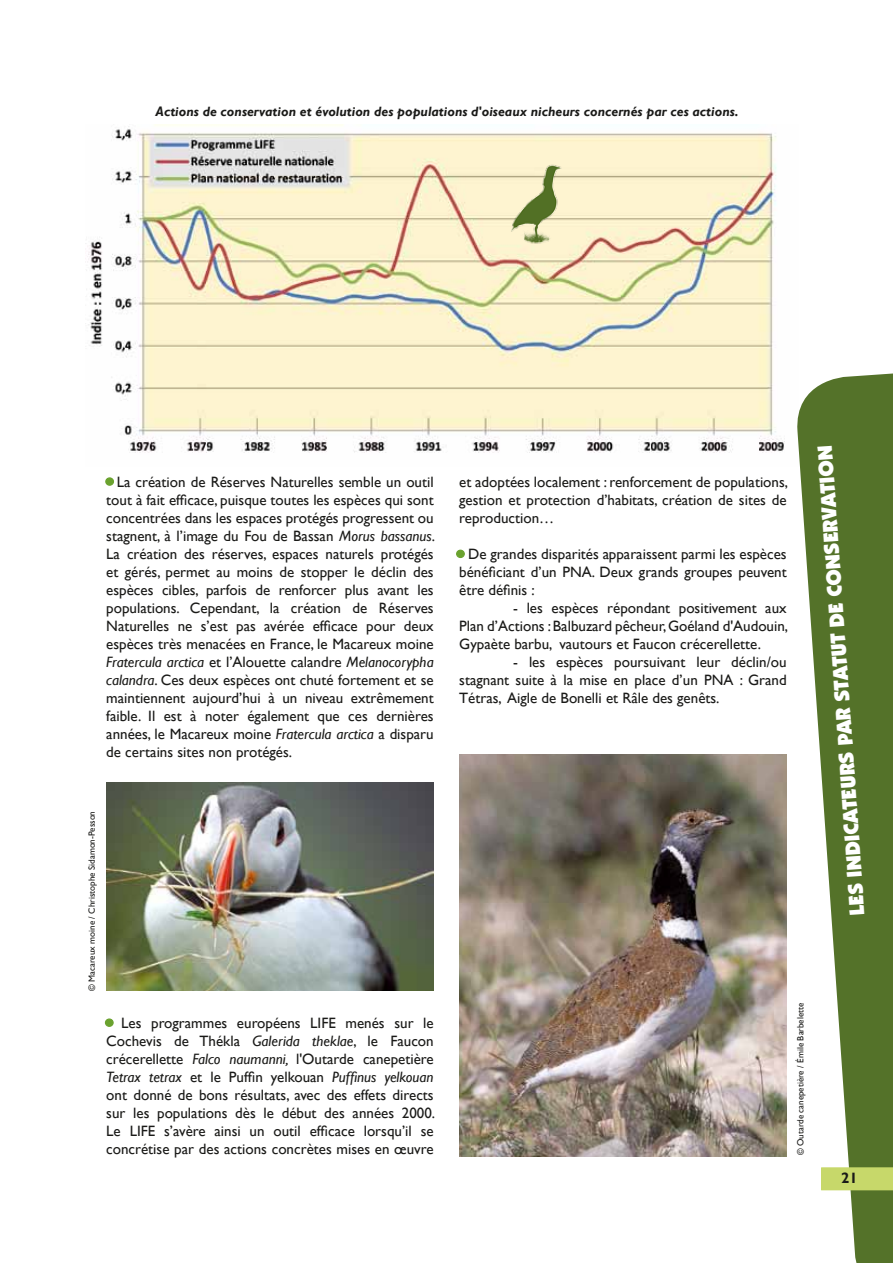
<style>
.page{position:relative;width:893px;height:1263px;background:#fff}
.page>*{position:absolute;margin:0;border:0;box-sizing:border-box;transform-origin:0 0}
.t1{font:900 21px "Kabel IT Cby BT";color:#fff}
.t2{font:15px/18px "Gill Sans";color:#1a1a18;text-align:justify}
.t3{font:700 15px "Gill Sans";color:#1a1a18}
.t4{font:italic 700 13.5px "Gill Sans";color:#1a1a18}
.t5{font:9px "Gill Sans";color:#1a1a18}
.s1{color:#3da434}
.s2{font-style:italic}
</style>
<div class="page">
<img style="left:85px;top:125px;width:700px;height:328px">
<svg style="left:797px;top:373px;width:96px;height:890px;fill:#547229"></svg>
<div style="left:821px;top:1167px;width:72px;height:23px;background:#c7d86a"></div>
<img style="left:459px;top:755px;width:328px;height:402px">
<img style="left:106px;top:782px;width:328px;height:209px">
<img style="left:509px;top:159px;width:58px;height:92px">
<div style="left:106px;top:478px;width:7px;height:7px;background:#6aa22e;border-radius:50%"></div>
<div style="left:105px;top:477px;width:9px;height:9px;border:1px solid #6aa22e;border-radius:50%"></div>
<div style="left:457px;top:550px;width:7px;height:7px;background:#6aa22e;border-radius:50%"></div>
<div style="left:456px;top:550px;width:9px;height:8px;border:1px solid #6aa22e;border-radius:50%"></div>
<div style="left:105px;top:1019px;width:8px;height:7px;background:#6aa22e;border-radius:50%"></div>
<div style="left:105px;top:1018px;width:9px;height:9px;border:1px solid #6aa22e;border-radius:50%"></div>
<p class="t4" style="left:156px;top:103px;width:585px">Actions de conservation et évolution des populations d'oiseaux nicheurs concernés par ces actions.</p>
<p class="t2" style="left:106px;top:473px;width:330px"><span class="s1">•</span> La création de Réserves Naturelles semble un outil tout à fait efficace, puisque toutes les espèces qui sont concentrées dans les espaces protégés progressent ou stagnent, à l’image du Fou de Bassan <span class="s2">Morus bassanus</span>.<br>La création des réserves, espaces naturels protégés et gérés, permet au moins de stopper le déclin des espèces cibles, parfois de renforcer plus avant les populations. Cependant, la création de Réserves Naturelles ne s’est pas avérée efficace pour deux espèces très menacées en France, le Macareux moine <span class="s2">Fratercula arctica</span> et l’Alouette calandre <span class="s2">Melanocorypha calandra</span>. Ces deux espèces ont chuté fortement et se maintiennent aujourd’hui à un niveau extrêmement faible. Il est à noter également que ces dernières années, le Macareux moine <span class="s2">Fratercula arctica</span> a disparu de certains sites non protégés.</p>
<p class="t5" style="left:86px;top:991px;width:181px;rotate:-90deg">© Macareux moine / Christophe Sidamon-Pesson</p>
<p class="t2" style="left:106px;top:1014px;width:330px"><span class="s1">•</span> Les programmes européens LIFE menés sur le Cochevis de Thékla <span class="s2">Galerida theklae</span>, le Faucon crécerellette <span class="s2">Falco naumanni,</span> l'Outarde canepetière <span class="s2">Tetrax tetrax</span> et le Puffin yelkouan <span class="s2">Puffinus yelkouan </span>ont donné de bons résultats, avec des effets directs sur les populations dès le début des années 2000.<br>Le LIFE s’avère ainsi un outil efficace lorsqu’il se concrétise par des actions concrètes mises en œuvre</p>
<p class="t2" style="left:459px;top:473px;width:330px">et adoptées localement : renforcement de populations, gestion et protection d’habitats, création de sites de reproduction…</p>
<p class="t2" style="left:459px;top:545px;width:329px"><span class="s1">•</span> De grandes disparités apparaissent parmi les espèces bénéficiant d’un PNA. Deux grands groupes peuvent être définis :</p>
<p class="t2" style="left:459px;top:599px;width:330px;text-indent:54px">- les espèces répondant positivement aux Plan d’Actions : Balbuzard pêcheur, Goéland d'Audouin, Gypaète barbu, vautours et Faucon crécerellette.</p>
<p class="t2" style="left:459px;top:653px;width:329px;text-indent:54px">- les espèces poursuivant leur déclin/ou stagnant suite à la mise en place d’un PNA : Grand Tétras, Aigle de Bonelli et Râle des genêts.</p>
<h1 class="t1" style="left:844px;top:916px;width:473px;rotate:-94deg">lesindicateurspar statut de conservation</h1>
<p class="t5" style="left:795px;top:1155px;width:154px;rotate:-90deg">© Outarde canepetière / émile Barbelette</p>
<p class="t3" style="left:841px;top:1169px;width:18px">21</p>
</div>
